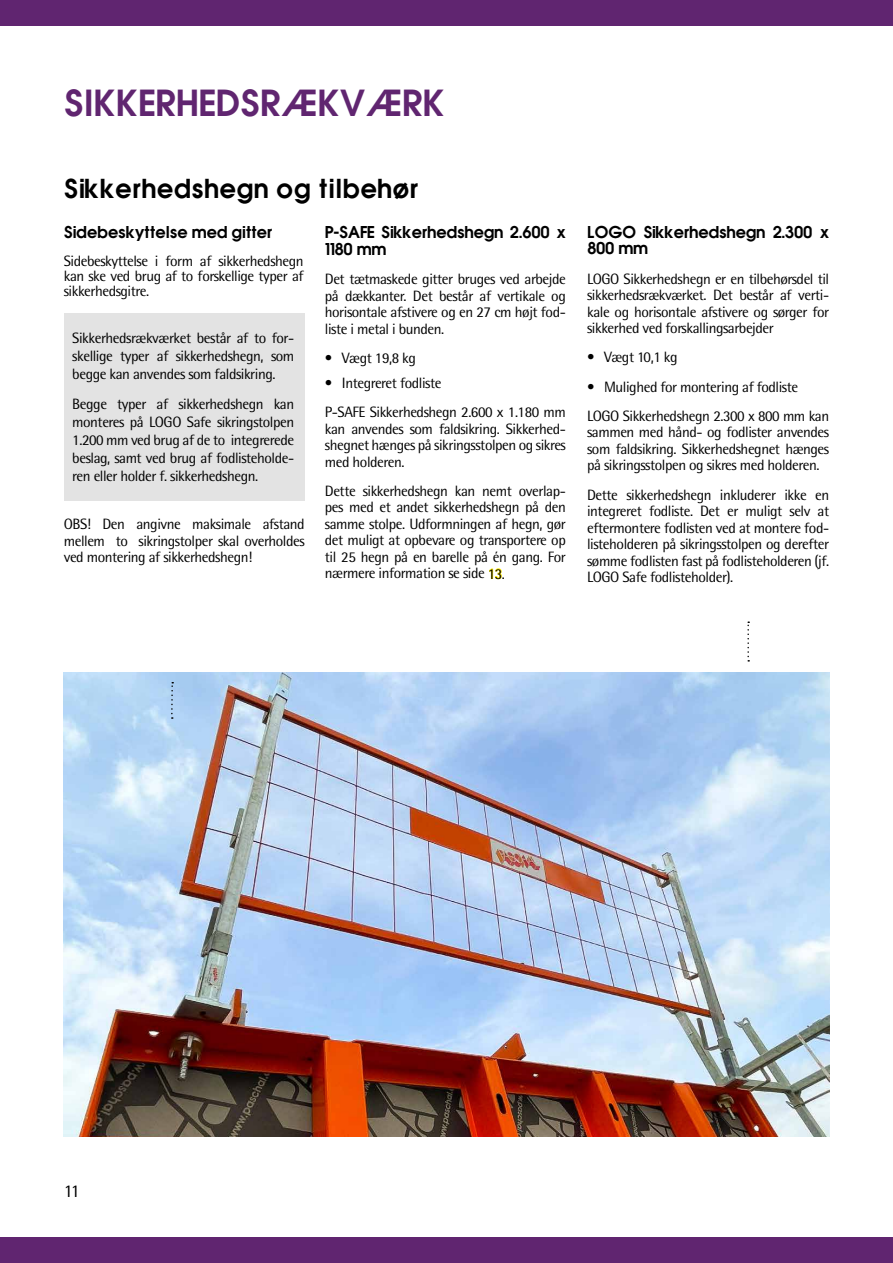
<style>
.page{position:relative;width:893px;height:1263px;background:#fff}
.page>*{position:absolute;margin:0;border:0;box-sizing:border-box;transform-origin:0 0}
.t1{font:33px "Avant Garde Demi";color:#602570}
.t2{font:24px "Avant Garde Demi";color:#000}
.t3{font:18px "Agfa Rotis Semisans";color:#000}
.t4{font:15px/16.5px "Agfa Rotis Semisans";letter-spacing:-.03em;color:#000;text-align:justify}
.t5{font:15px/16.5px "Avant Garde Demi";letter-spacing:-.03em;color:#000}
.s1{color:#ffed00}
</style>
<div class="page">
<div style="left:0;top:0;width:893px;height:26px;background:#602570"></div>
<div style="left:0;top:1237px;width:893px;height:26px;background:#602570"></div>
<img style="left:64px;top:673px;width:765px;height:463px">
<div style="left:64px;top:313px;width:241px;height:187px;background:#e3e3e3"></div>
<svg style="left:171px;top:682px;width:2px;height:37px"></svg>
<svg style="left:747px;top:621px;width:2px;height:41px"></svg>
<h1 class="t1" style="left:64px;top:80px;width:382px">SIKKERHEDSRÆKVÆRK</h1>
<h2 class="t2" style="left:64px;top:172px;width:357px">Sikkerhedshegn og tilbehør</h2>
<p class="t5" style="left:64px;top:224px;width:210px">Sidebeskyttelse med gitter</p>
<p class="t4" style="left:64px;top:253px;width:241px;line-height:15px">Sidebeskyttelse i form af sikkerhedshegn kan ske ved brug af to forskellige typer af sikkerhedsgitre.</p>
<p class="t4" style="left:72px;top:328px;width:223px;line-height:18px">Sikkerhedsrækværket består af to for&shy;skellige typer af sikkerhedshegn, som begge kan anvendes som faldsikring.</p>
<p class="t4" style="left:72px;top:395px;width:223px;line-height:18px">Begge typer af sikkerhedshegn kan monteres på LOGO Safe sikringstolpen 1.200 mm ved brug af de to integrerede beslag, samt ved brug af fodlisteholde&shy;ren eller holder f. sikkerhedshegn.</p>
<p class="t4" style="left:64px;top:515px;width:242px">OBS! Den angivne maksimale afstand mellem to sikringstolper skal overholdes ved montering af sikkerhedshegn!</p>
<p class="t5" style="left:325px;top:224px;width:242px">P-SAFE Sikkerhedshegn 2.600 x<br>1180 mm</p>
<p class="t4" style="left:325px;top:271px;width:242px">Det tætmaskede gitter bruges ved arbejde på dækkanter. Det består af vertikale og horisontale afstivere og en 27 cm højt fod&shy;liste i metal i bunden.</p>
<p class="t4" style="left:325px;top:349px;width:93px">• Vægt 19,8 kg</p>
<p class="t4" style="left:325px;top:368px;width:242px;line-height:29.2px">• Integreret fodliste<br>P-SAFE Sikkerhedshegn 2.600 x 1.180 mm</p>
<p class="t4" style="left:325px;top:420px;width:242px">kan anvendes som faldsikring. Sikkerhed&shy;shegnet hænges på sikringsstolpen og sikres med holderen.</p>
<p class="t4" style="left:325px;top:482px;width:242px">Dette sikkerhedshegn kan nemt overlap&shy;pes med et andet sikkerhedshegn på den samme stolpe. Udformningen af hegn, gør det muligt at opbevare og transportere op til 25 hegn på en barelle på én gang. For nærmere information se side <span class="s1">13</span>.</p>
<p class="t5" style="left:587px;top:224px;width:244px">LOGO Sikkerhedshegn 2.300 x<br>800 mm</p>
<p class="t4" style="left:587px;top:270px;width:244px">LOGO Sikkerhedshegn er en tilbehørsdel til sikkerhedsrækværket. Det består af verti&shy;kale og horisontale afstivere og sørger for sikkerhed ved forskallingsarbejder</p>
<p class="t4" style="left:587px;top:349px;width:92px">• Vægt 10,1 kg</p>
<p class="t4" style="left:587px;top:372px;width:244px;line-height:29.2px">• Mulighed for montering af fodliste<br>LOGO Sikkerhedshegn 2.300 x 800 mm kan</p>
<p class="t4" style="left:587px;top:424px;width:244px">sammen med hånd- og fodlister anvendes som faldsikring. Sikkerhedshegnet hænges på sikringsstolpen og sikres med holderen.</p>
<p class="t4" style="left:587px;top:486px;width:244px">Dette sikkerhedshegn inkluderer ikke en integreret fodliste. Det er muligt selv at eftermontere fodlisten ved at montere fod&shy;listeholderen på sikringsstolpen og derefter sømme fodlisten fast på fodlisteholderen (jf.<br>LOGO Safe fodlisteholder).</p>
<p class="t3" style="left:64px;top:1180px;width:18px">11</p>
</div>
